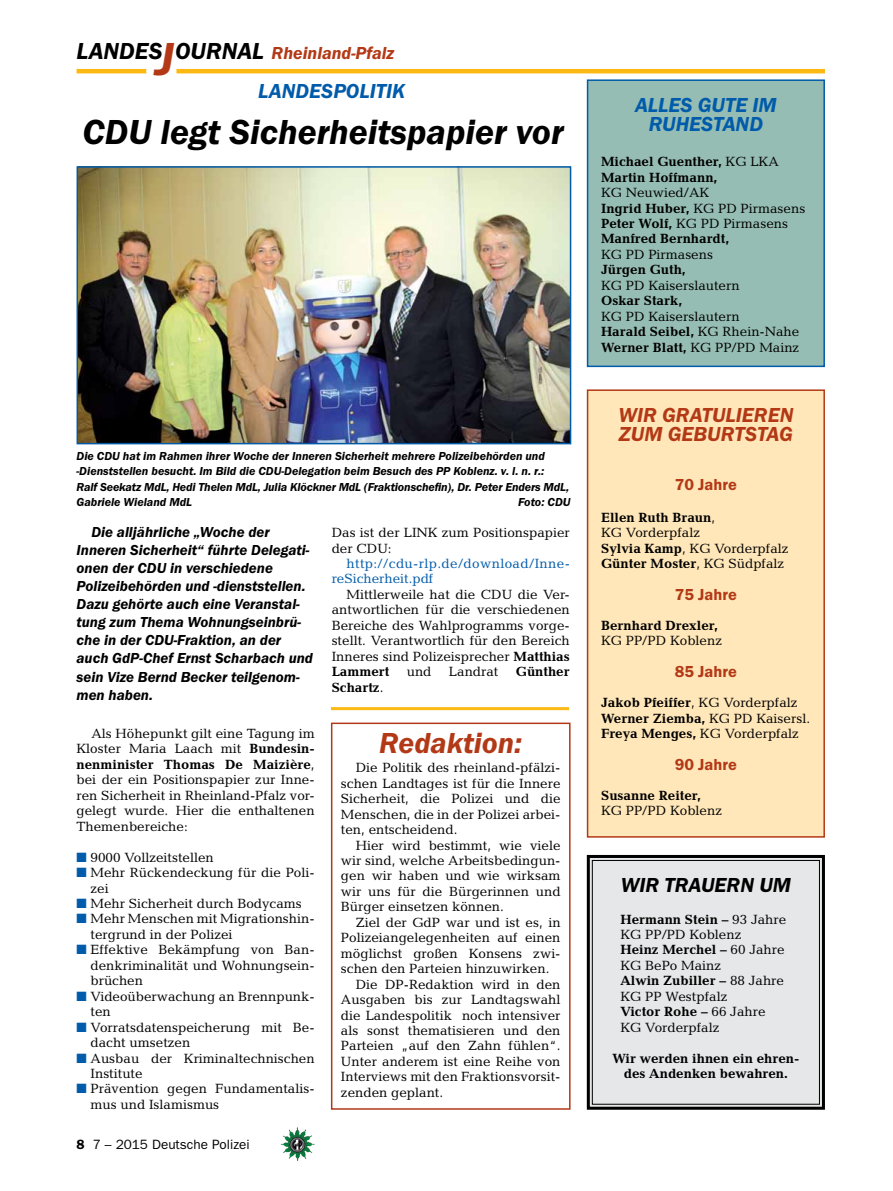
<style>
.page{position:relative;width:893px;height:1191px;background:#fff}
.page>*{position:absolute;margin:0;border:0;box-sizing:border-box;transform-origin:0 0}
.t1{font:italic 600 36px "Franklin Gothic Itc T";color:#000}
.t2{font:italic 600 30px "Franklin Gothic Itc T";color:#b33916}
.t3{font:italic 600 21px "Franklin Gothic Itc T";color:#005baa}
.t4{font:italic 600 21px "Franklin Gothic Itc T";color:#b33916}
.t5{font:italic 600 21px "Franklin Gothic Itc T";color:#000}
.t6{font:italic 600 18px "Franklin Gothic Itc T";color:#b33916}
.t7{font:600 16.5px "Franklin Gothic Itc T";color:#b33916}
.t8{font:italic 600 15px/18px "Franklin Gothic Itc T";color:#000}
.t9{font:13.5px/15.5px "Candida";color:#000}
.t10{font:700 13.5px/15.5px "Candida";color:#000}
.t11{font:13.5px/15.5px "Candida";letter-spacing:.025em;color:#005baa}
.t12{font:13.5px "Franklin Gothic";color:#000}
.t13{font:italic 600 12px/15.5px "Franklin Gothic Itc T";color:#000}
.s1{font-size:24px;color:#000}
.s2{font-size:48px}
.s3{font-weight:700}
.s4{color:#005baa}
.s5{font-weight:600}
.s6{font-weight:400}
</style>
<div class="page">
<hr style="left:77px;top:69px;width:69px;height:4px;background:#fdb913">
<hr style="left:176px;top:69px;width:649px;height:4px;background:#fdb913">
<img style="left:281px;top:1128px;width:16px;height:24px">
<svg style="left:586px;top:855px;width:239px;height:255px;background:#d9dadb"></svg>
<div style="left:592px;top:860px;width:228px;height:244px;border:1px solid #000"></div>
<div style="left:588px;top:80px;width:236px;height:286px;background:#96bdb3"></div>
<div style="left:587px;top:79px;width:238px;height:288px;border:2px solid #005baa"></div>
<div style="left:588px;top:390px;width:236px;height:447px;background:#ffe7b9"></div>
<div style="left:587px;top:389px;width:238px;height:448px;border:2px solid #b33916"></div>
<img style="left:80px;top:169px;width:488px;height:272px">
<div style="left:77px;top:166px;width:494px;height:278px;border:2px solid #005baa"></div>
<div style="left:331px;top:722px;width:240px;height:387px;border:2px solid #b33916"></div>
<hr style="left:331px;top:707px;width:238px;height:3px;background:#fdb913">
<h3 class="t6" style="left:77px;top:42px;width:319px"><span class="s1">LANDES</span><span class="s2">J</span><span class="s1">OURNAL</span> Rheinland-Pfalz</h3>
<h3 class="t3" style="left:258px;top:79px;width:24px">Landespoli</h3>
<h3 class="t3" style="left:376px;top:79px;width:21px">tik</h3>
<h1 class="t1" style="left:83px;top:111px;width:483px">CDU legt Sicherheitspapier vor</h1>
<p class="t13" style="left:77px;top:448px;width:494px">Die CDU hat im Rahmen ihrer Woche der Inneren Sicherheit mehrere Polizeibehörden und -Dienststellen besucht. Im Bild die CDU-Delegation beim Besuch des PP Koblenz. v. l. n. r.:<br>Ralf Seekatz MdL, Hedi Thelen MdL, Julia Klöckner MdL (Fraktionschefin), Dr. Peter Enders MdL, Gabriele Wieland MdL</p>
<p class="t13" style="left:518px;top:494px;width:54px">Foto: CDU</p>
<p class="t8" style="left:77px;top:523px;width:238px;text-indent:15px">Die alljährliche „Woche der<br>Inneren Sicherheit“ führte Delegati&shy;onen der CDU in verschiedene<br>Polizeibehörden und -dienststellen.<br>Dazu gehörte auch eine Veranstal&shy;tung zum Thema Wohnungseinbrü&shy;che in der CDU-Fraktion, an der auch GdP-Chef Ernst Scharbach und sein Vize Bernd Becker teilgenom&shy;men haben.</p>
<p class="t9" style="left:77px;top:725px;width:240px;text-align:justify;text-indent:15px">Als Höhepunkt gilt eine Tagung im Kloster Maria Laach mit <span class="s3">Bundesin&shy;nenminister Thomas De Maizière</span>, bei der ein Positionspapier zur Inne&shy;ren Sicherheit in Rheinland-Pfalz vor&shy;gelegt wurde. Hier die enthaltenen Themenbereiche:</p>
<p class="t9" style="left:77px;top:849px;width:139px"><span class="s4">■</span> 9000 Vollzeitstellen</p>
<p class="t9" style="left:91px;top:865px;width:226px;text-indent:-14px"><span class="s4">■</span> Mehr Rückendeckung für die Poli&shy;zei</p>
<p class="t9" style="left:77px;top:895px;width:227px"><span class="s4">■</span> Mehr Sicherheit durch Bodycams</p>
<p class="t9" style="left:91px;top:911px;width:226px;text-indent:-14px"><span class="s4">■</span> Mehr Menschen mit Migrationshin&shy;tergrund in der Polizei</p>
<p class="t9" style="left:91px;top:942px;width:226px;text-align:justify;text-indent:-14px"><span class="s4">■</span> Effektive Bekämpfung von Ban&shy;denkriminalität und Wohnungsein&shy;brüchen</p>
<p class="t9" style="left:91px;top:988px;width:226px;text-indent:-14px"><span class="s4">■</span> Videoüberwachung an Brennpunk&shy;ten</p>
<p class="t9" style="left:91px;top:1019px;width:226px;text-indent:-14px"><span class="s4">■</span> Vorratsdatenspeicherung mit Be&shy;dacht umsetzen</p>
<p class="t9" style="left:91px;top:1050px;width:226px;text-indent:-14px"><span class="s4">■</span> Ausbau der Kriminaltechnischen<br>Institute</p>
<p class="t9" style="left:91px;top:1081px;width:226px;text-indent:-14px"><span class="s4">■</span> Prävention gegen Fundamentalis&shy;mus und Islamismus</p>
<p class="t12" style="left:77px;top:1136px;width:175px"><span class="s5">8</span> 7 – 2015 Deutsche Polizei</p>
<p class="t9" style="left:332px;top:525px;width:240px">Das ist der LINK zum Positionspapier der CDU:</p>
<p class="t11" style="left:332px;top:556px;width:240px;text-indent:15px">http://cdu-rlp.de/download/Inne&shy;reSicherheit.pdf</p>
<p class="t9" style="left:332px;top:586px;width:240px;text-align:justify;text-indent:15px">Mittlerweile hat die CDU die Ver&shy;antwortlichen für die verschiedenen Bereiche des Wahlprogramms vorge&shy;stellt. Verantwortlich für den Bereich Inneres sind Polizeisprecher <span class="s3">Matthias Lammert</span></p>
<p class="t9" style="left:407px;top:664px;width:26px">und</p>
<p class="t9" style="left:449px;top:664px;width:51px">Landrat</p>
<p class="t10" style="left:516px;top:664px;width:55px">Günther</p>
<p class="t10" style="left:332px;top:679px;width:53px">Schartz<span class="s6">.</span></p>
<h2 class="t2" style="left:379px;top:725px;width:144px">Redaktion:</h2>
<p class="t9" style="left:341px;top:760px;width:221px;text-align:justify;text-indent:15px">Die Politik des rheinland-pfälzi&shy;schen Landtages ist für die Innere Sicherheit, die Polizei und die Menschen, die in der Polizei arbei&shy;ten, entscheidend.</p>
<p class="t9" style="left:341px;top:837px;width:221px;text-align:justify;text-indent:15px">Hier wird bestimmt, wie viele wir sind, welche Arbeitsbedingun&shy;gen wir haben und wie wirksam wir uns für die Bürgerinnen und Bürger einsetzen können.</p>
<p class="t9" style="left:356px;top:914px;width:206px">Ziel der GdP war und ist es, in</p>
<p class="t9" style="left:341px;top:930px;width:221px">Polizeiangelegenheiten auf einen</p>
<p class="t9" style="left:341px;top:945px;width:221px">möglichst großen Konsens zwi-</p>
<p class="t9" style="left:341px;top:961px;width:210px">schen den Parteien hinzuwirken.</p>
<p class="t9" style="left:356px;top:976px;width:206px">Die DP-Redaktion wird in den</p>
<p class="t9" style="left:341px;top:991px;width:221px">Ausgaben bis zur Landtagswahl</p>
<p class="t9" style="left:341px;top:1007px;width:221px">die Landespolitik noch intensiver</p>
<p class="t9" style="left:341px;top:1022px;width:221px">als sonst thematisieren und den</p>
<p class="t9" style="left:341px;top:1038px;width:221px">Parteien „auf den Zahn fühlen“.</p>
<p class="t9" style="left:341px;top:1053px;width:221px">Unter anderem ist eine Reihe von</p>
<p class="t9" style="left:341px;top:1069px;width:221px">Interviews mit den Fraktionsvorsit-</p>
<p class="t9" style="left:341px;top:1084px;width:104px">zenden geplant.</p>
<h3 class="t3" style="left:635px;top:93px;width:25px">Alles</h3>
<h3 class="t3" style="left:698px;top:93px;width:68px">guteim</h3>
<h3 class="t3" style="left:649px;top:112px;width:14px">ruhes</h3>
<h3 class="t3" style="left:713px;top:112px;width:25px">tand</h3>
<p class="t10" style="left:601px;top:154px;width:179px">Michael Guenther, <span class="s6">KG LKA<br></span>Martin Hoffmann,</p>
<p class="t10" style="left:601px;top:185px;width:206px"><span class="s6">KG Neuwied/AK<br></span>Ingrid Huber, <span class="s6">KG PD Pirmasens<br></span>Peter Wolf, <span class="s6">KG PD Pirmasens<br></span>Manfred Bernhardt,</p>
<p class="t9" style="left:601px;top:247px;width:113px">KG PD Pirmasens</p>
<p class="t10" style="left:601px;top:262px;width:86px">Jürgen Guth,</p>
<p class="t9" style="left:601px;top:277px;width:140px">KG PD Kaiserslautern</p>
<p class="t10" style="left:601px;top:293px;width:83px">Oskar Stark,</p>
<p class="t9" style="left:601px;top:308px;width:200px">KG PD Kaiserslautern<br><span class="s3">Harald Seibel,</span> KG Rhein-Nahe<br><span class="s3">Werner Blatt,</span> KG PP/PD Mainz</p>
<h3 class="t4" style="left:618px;top:403px;width:14px">Wir</h3>
<h3 class="t4" style="left:662px;top:403px;width:14px">gra</h3>
<h3 class="t4" style="left:702px;top:403px;width:23px">tulieren</h3>
<h3 class="t4" style="left:619px;top:422px;width:16px">zum</h3>
<h3 class="t4" style="left:668px;top:422px;width:28px">Gebur</h3>
<h3 class="t4" style="left:734px;top:422px;width:47px">tstag</h3>
<p class="t7" style="left:675px;top:475px;width:64px">70 Jahre</p>
<p class="t9" style="left:601px;top:509px;width:189px"><span class="s3">Ellen Ruth Braun</span>,<br>KG Vorderpfalz<br><span class="s3">Sylvia Kamp</span>, KG Vorderpfalz<br><span class="s3">Günter Moster</span>, KG Südpfalz</p>
<p class="t7" style="left:675px;top:585px;width:64px">75 Jahre</p>
<p class="t10" style="left:601px;top:617px;width:118px">Bernhard Drexler,</p>
<p class="t9" style="left:601px;top:633px;width:123px">KG PP/PD Koblenz</p>
<p class="t7" style="left:675px;top:662px;width:64px">85 Jahre</p>
<p class="t9" style="left:601px;top:695px;width:211px"><span class="s3">Jakob Pfeiffer</span>, KG Vorderpfalz<br><span class="s3">Werner Ziemba,</span> KG PD Kaisersl.<br><span class="s3">Freya Menges,</span> KG Vorderpfalz</p>
<p class="t7" style="left:675px;top:754px;width:64px">90 Jahre</p>
<p class="t10" style="left:601px;top:787px;width:101px">Susanne Reiter,</p>
<p class="t9" style="left:601px;top:803px;width:123px">KG PP/PD Koblenz</p>
<h3 class="t5" style="left:621px;top:872px;width:14px">Wir</h3>
<h3 class="t5" style="left:664px;top:872px;width:25px">trauern</h3>
<h3 class="t5" style="left:759px;top:872px;width:17px">um</h3>
<p class="t9" style="left:620px;top:911px;width:167px"><span class="s3">Hermann Stein –</span> 93 Jahre<br>KG PP/PD Koblenz<br><span class="s3">Heinz Merchel –</span> 60 Jahre<br>KG BePo Mainz<br><span class="s3">Alwin Zubiller –</span> 88 Jahre<br>KG PP Westpfalz<br><span class="s3">Victor Rohe –</span> 66 Jahre<br>KG Vorderpfalz</p>
<p class="t10" style="left:612px;top:1050px;width:189px;text-align:center">Wir werden ihnen ein ehren&shy;des Andenken bewahren.</p>
</div>
